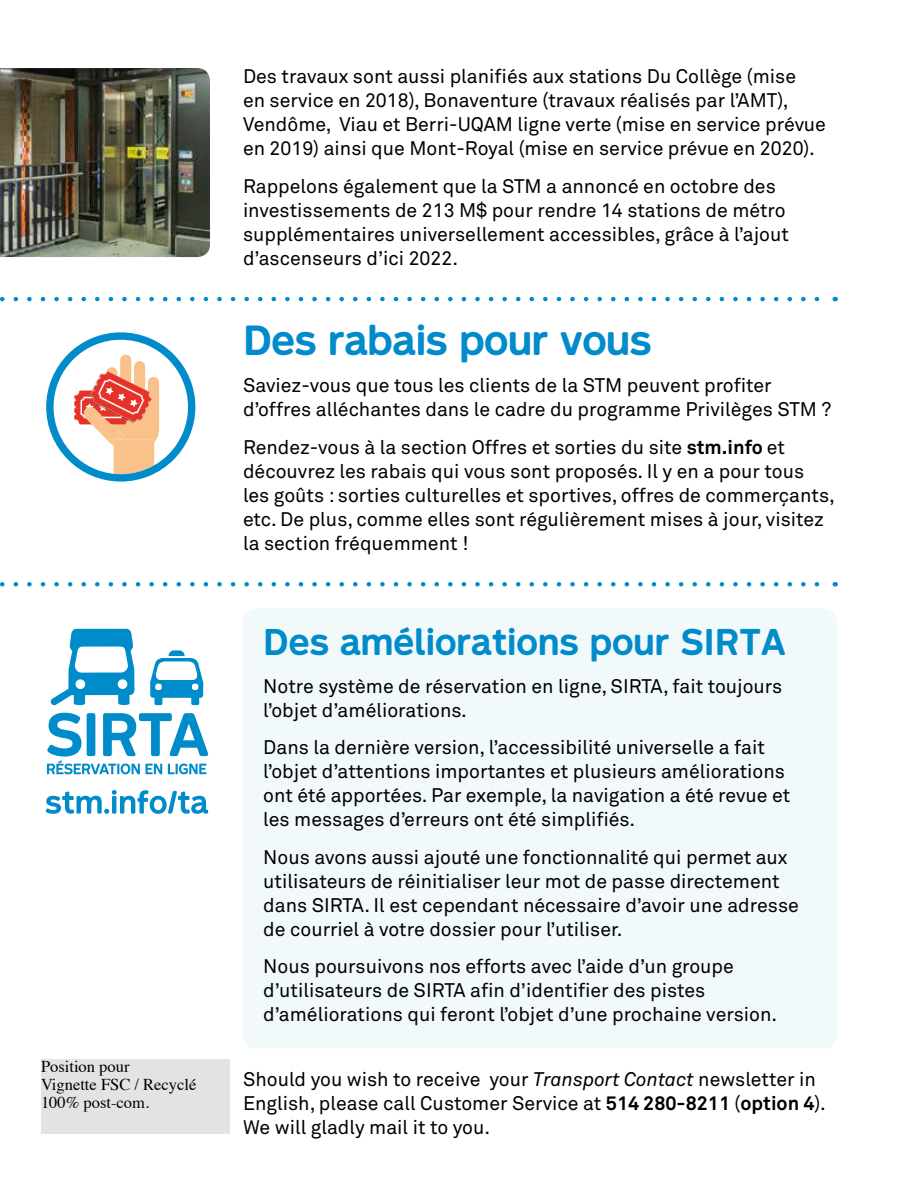
<style>
.page{position:relative;width:918px;height:1188px;background:#fff}
.page>*{position:absolute;margin:0;border:0;box-sizing:border-box;transform-origin:0 0}
.t1{font:700 39px "STM Montreal";letter-spacing:-.01em;color:#008bcb}
.t2{font:700 34.5px "STM Montreal";color:#008bcb}
.t3{font:19.5px/24px "Akkurat";color:#000}
.t4{font:16.5px/18px "Times";color:#000}
.s1{font-weight:700}
.s2{font-style:italic}
</style>
<div class="page">
<div style="left:243px;top:609px;width:594px;height:440px;background:#f2f9fa;border-radius:14px"></div>
<div style="left:41px;top:1060px;width:189px;height:74px;background:#e3e3e3"></div>
<svg style="left:0;top:582px;width:820px;height:5px"></svg>
<svg style="left:0;top:297px;width:820px;height:4px"></svg>
<svg style="left:150px;top:650px;width:53px;height:55px"></svg>
<svg style="left:50px;top:629px;width:85px;height:76px"></svg>
<svg style="left:47px;top:713px;width:162px;height:61px"></svg>
<svg style="left:45px;top:790px;width:163px;height:24px"></svg>
<img style="left:0;top:68px;width:210px;height:189px">
<svg style="left:46px;top:332px;width:150px;height:150px"></svg>
<p class="t3" style="left:243px;top:64px;width:585px">Des travaux sont aussi planifiés aux stations Du Collège (mise<br>en service en 2018), Bonaventure (travaux réalisés par l’AMT), Vendôme, Viau et Berri-UQAM ligne verte (mise en service prévue en 2019) ainsi que Mont-Royal (mise en service prévue en 2020).</p>
<p class="t3" style="left:243px;top:173px;width:548px">Rappelons également que la STM a annoncé en octobre des investissements de 213 M$ pour rendre 14 stations de métro supplémentaires universellement accessibles, grâce à l’ajout d’ascenseurs d’ici 2022.</p>
<h1 class="t1" style="left:243px;top:315px;width:410px">Des rabais pour vous</h1>
<p class="t3" style="left:243px;top:373px;width:590px">Saviez-vous que tous les clients de la STM peuvent profiter d’offres alléchantes dans le cadre du programme Privilèges STM ?</p>
<p class="t3" style="left:243px;top:434px;width:593px">Rendez-vous à la section Offres et sorties du site <span class="s1">stm.info</span> et découvrez les rabais qui vous sont proposés. Il y en a pour tous les goûts : sorties culturelles et sportives, offres de commerçants, etc. De plus, comme elles sont régulièrement mises à jour, visitez la section fréquemment !</p>
<h2 class="t2" style="left:263px;top:620px;width:524px">Des améliorations pour SIRTA</h2>
<p class="t3" style="left:263px;top:673px;width:521px">Notre système de réservation en ligne, SIRTA, fait toujours l’objet d’améliorations.</p>
<p class="t3" style="left:263px;top:735px;width:529px">Dans la dernière version, l’accessibilité universelle a fait l’objet d’attentions importantes et plusieurs améliorations ont été apportées. Par exemple, la navigation a été revue et les messages d’erreurs ont été simplifiés.</p>
<p class="t3" style="left:263px;top:844px;width:537px">Nous avons aussi ajouté une fonctionnalité qui permet aux utilisateurs de réinitialiser leur mot de passe directement dans SIRTA. Il est cependant nécessaire d’avoir une adresse de courriel à votre dossier pour l’utiliser.</p>
<p class="t3" style="left:263px;top:954px;width:515px">Nous poursuivons nos efforts avec l’aide d’un groupe d’utilisateurs de SIRTA afin d’identifier des pistes d’améliorations qui feront l’objet d’une prochaine version.</p>
<p class="t4" style="left:41px;top:1056px;width:157px">Position pour<br>Vignette FSC / Recyclé<br>100% post-com.</p>
<p class="t3" style="left:243px;top:1067px;width:584px">Should you wish to receive your <span class="s2">Transport Contact</span> newsletter in<br>English, please call Customer Service at <span class="s1">514 280-8211</span> (<span class="s1">option 4</span>).<br>We will gladly mail it to you.</p>
</div>
